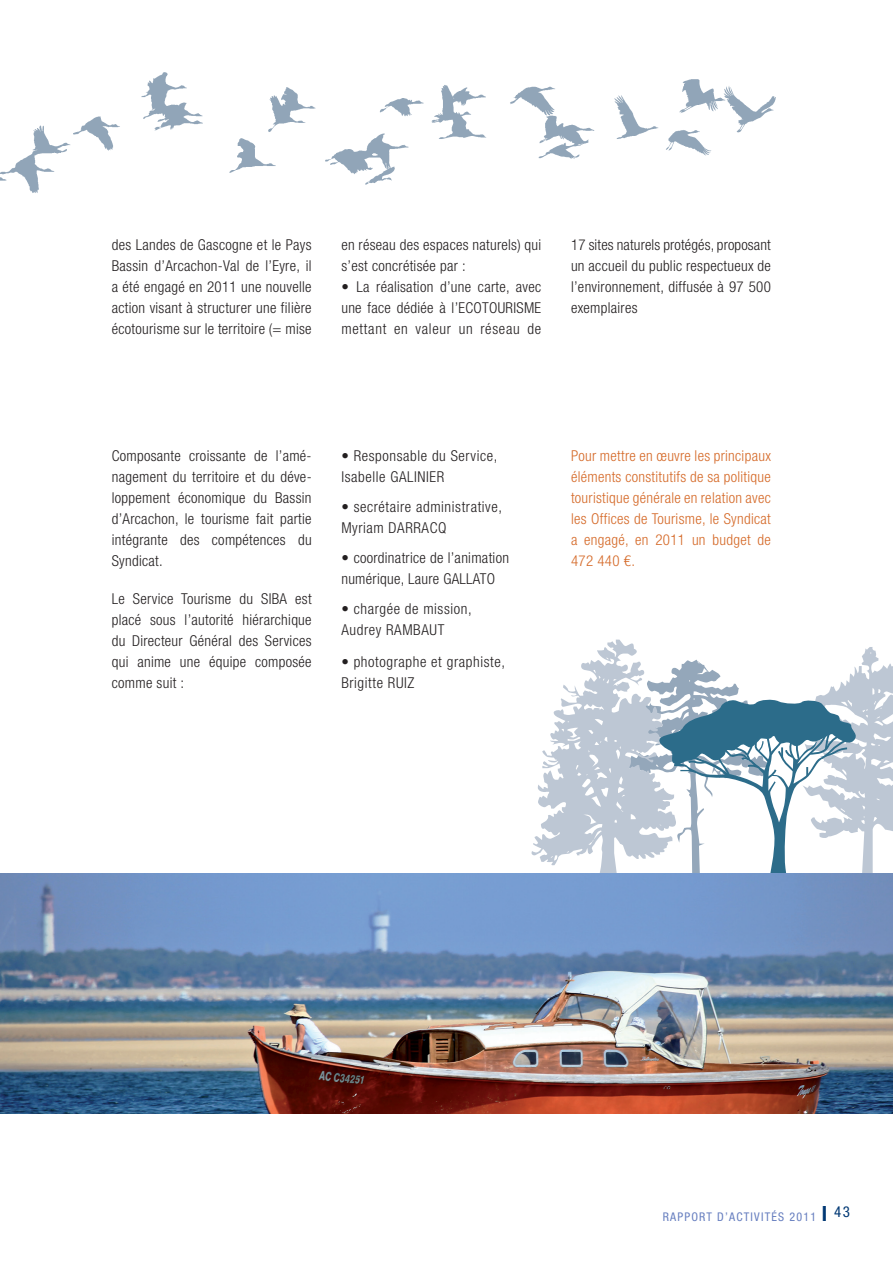
<style>
.page{position:relative;width:893px;height:1263px;background:#fff}
.page>*{position:absolute;margin:0;border:0;box-sizing:border-box;transform-origin:0 0}
.t1{font:300 condensed 15px/21px "Helvetica Neue";letter-spacing:.02em;color:#231f20;text-align:justify}
.t2{font:300 condensed 15px/21px "Helvetica Neue";letter-spacing:.02em;color:#d56a29;text-align:justify}
.t3{font:300 condensed 15px/21px "Helvetica Neue";letter-spacing:.04em;color:#231f20}
.t4{font:condensed 12px "Helvetica Neue";letter-spacing:.1em;color:#667ebf}
.s1{font-family:"LT Euro Money";font-weight:400;font-stretch:normal}
.s2{font-weight:700;font-size:21px;color:#013874}
</style>
<div class="page">
<svg style="left:531px;top:640px;width:362px;height:233px"></svg>
<img style="left:0;top:873px;width:893px;height:240px">
<img style="left:0;top:72px;width:776px;height:121px">
<p class="t1" style="left:112px;top:234px;width:201px">des Landes de Gascogne et le Pays Bassin d’Arcachon-Val de l’Eyre, il a été engagé en 2011 une nouvelle action visant à structurer une filière écotourisme sur le territoire (= mise</p>
<p class="t1" style="left:341px;top:234px;width:201px">en réseau des espaces naturels) qui s’est concrétisée par :</p>
<p class="t1" style="left:341px;top:276px;width:201px">• La réalisation d’une carte, avec une face dédiée à l’ECOTOURISME mettant en valeur un réseau de</p>
<p class="t1" style="left:571px;top:234px;width:201px">17 sites naturels protégés, proposant un accueil du public respectueux de l’environnement, diffusée à 97 500 exemplaires</p>
<p class="t1" style="left:112px;top:445px;width:201px">Composante croissante de l’amé&shy;nagement du territoire et du déve&shy;loppement économique du Bassin d’Arcachon, le tourisme fait partie intégrante des compétences du Syndicat.</p>
<p class="t1" style="left:112px;top:588px;width:201px">Le Service Tourisme du SIBA est placé sous l’autorité hiérarchique du Directeur Général des Services qui anime une équipe composée comme suit :</p>
<p class="t3" style="left:341px;top:445px;width:157px">• Responsable du Service,<br>Isabelle GALINIER</p>
<p class="t3" style="left:341px;top:496px;width:162px">• secrétaire administrative,<br>Myriam DARRACQ</p>
<p class="t1" style="left:341px;top:547px;width:169px">• coordinatrice de l’animation numérique, Laure GALLATO</p>
<p class="t3" style="left:341px;top:598px;width:132px">• chargée de mission,<br>Audrey RAMBAUT</p>
<p class="t3" style="left:341px;top:651px;width:165px">• photographe et graphiste,<br>Brigitte RUIZ</p>
<p class="t2" style="left:571px;top:445px;width:201px">Pour mettre en œuvre les principaux éléments constitutifs de sa politique touristique générale en relation avec les Offices de Tourisme, le Syndicat a engagé, en 2011 un budget de 472 440 <span class="s1">e</span>.</p>
<p class="t4" style="left:663px;top:1210px;width:189px">RAPPORT D’ACTIVITÉS 2011 <span class="s2">I</span> <sup>43</sup></p>
</div>
